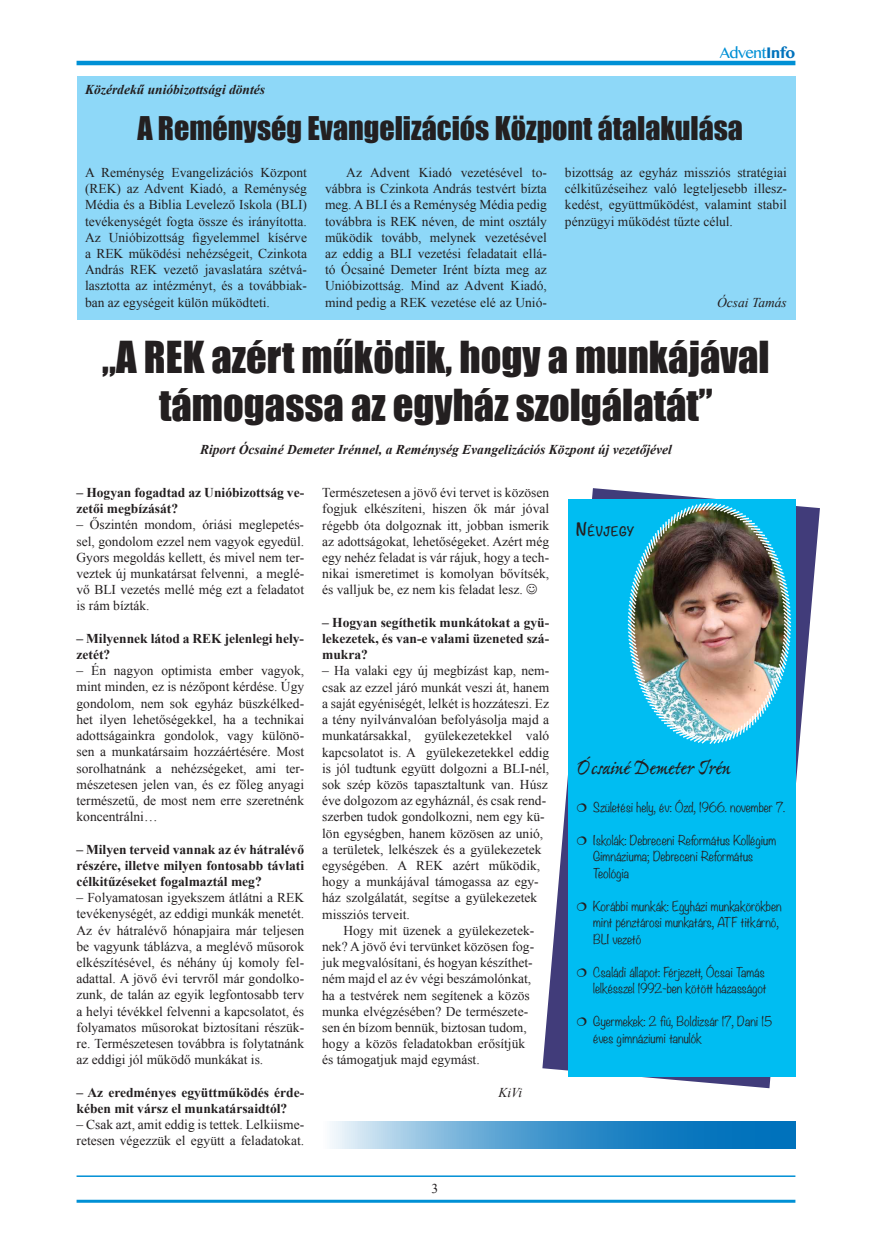
<style>
.page{position:relative;width:872px;height:1242px;background:#fff}
.page>*{position:absolute;margin:0;border:0;box-sizing:border-box;transform-origin:0 0}
.t1{font:40.5px/48.6px "Impact";color:#231f20;text-align:center}
.t2{font:30px "Impact";color:#231f20}
.t3{font:700 22.5px "Ex Ponto Pro";letter-spacing:-.01em;color:#231f20}
.t4{font:15px "Bangla MN";letter-spacing:-.03em;color:#0090d5}
.t5{font:13.5px/16.2px "Times New Roman";color:#231f20;text-align:justify}
.t6{font:700 13.5px/16.2px "Times New Roman";color:#231f20}
.t7{font:italic 700 13.5px "Times New Roman";color:#231f20}
.t8{font:italic 13.5px "Times New Roman";color:#231f20}
.t9{font:300 12px/16.5px "Noteworthy";color:#231f20}
.t10{font:700 11.55px "Noteworthy";color:#231f20}
.s1{font-weight:700;color:#0072bc}
.s2{font-size:16.5px}
</style>
<div class="page">
<hr style="left:77px;top:61px;width:718px;height:4px;background:#0090d5">
<hr style="left:77px;top:1175px;width:718px;height:2px;background:#0090d5">
<hr style="left:77px;top:1199px;width:718px;height:3px;background:#0090d5">
<div style="left:77px;top:77px;width:718px;height:243px;background:#8ed8f8"></div>
<svg style="left:542px;top:488px;width:278px;height:600px"></svg>
<div style="left:568px;top:498px;width:227px;height:578px;background:#00bdf2"></div>
<img style="left:627px;top:503px;width:165px;height:241px">
<svg style="left:330px;top:1121px;width:465px;height:27px;background:#4e9cd0"></svg>
<p class="t4" style="left:720px;top:43px;width:77px">Advent<span class="s1">Info</span></p>
<p class="t7" style="left:85px;top:80px;width:182px">Közérdekű unióbizottsági döntés</p>
<h2 class="t2" style="left:137px;top:105px;width:607px">A Reménység Evangelizációs Központ átalakulása</h2>
<p class="t5" style="left:85px;top:164px;width:223px">A Reménység Evangelizációs Központ (REK) az Advent Kiadó, a Reménység Média és a Biblia Levelező Iskola (BLI) tevékenységét fogta össze és irányította.<br>Az Unióbizottság figyelemmel kísérve a REK működési nehézségeit, Czinkota András REK vezető javaslatára szétvá&shy;lasztotta az intézményt, és a továbbiak&shy;ban az egységeit külön működteti.</p>
<p class="t5" style="left:325px;top:164px;width:223px;text-indent:21px">Az Advent Kiadó vezetésével to&shy;vábbra is Czinkota András testvért bízta meg. A BLI és a Reménység Média pedig továbbra is REK néven, de mint osztály működik tovább, melynek vezetésével az eddig a BLI vezetési feladatait ellá&shy;tó Ócsainé Demeter Irént bízta meg az Unióbizottság. Mind az Advent Kiadó, mind pedig a REK vezetése elé az Unió-</p>
<p class="t5" style="left:565px;top:164px;width:223px">bizottság az egyház missziós stratégiai célkitűzéseihez való legteljesebb illesz&shy;kedést, együttműködést, valamint stabil pénzügyi működést tűzte célul.</p>
<p class="t8" style="left:717px;top:293px;width:71px">Ócsai Tamás</p>
<h1 class="t1" style="left:102px;top:331px;width:669px">„A REK azért működik, hogy a munkájával támogassa az egyház szolgálatát”</h1>
<p class="t7" style="left:200px;top:439px;width:473px">Riport Ócsainé Demeter Irénnel, a Reménység Evangelizációs Központ új vezetőjével</p>
<p class="t6" style="left:77px;top:484px;width:229px">– Hogyan fogadtad az Unióbizottság ve&shy;zetői megbízását?</p>
<p class="t5" style="left:77px;top:516px;width:229px">– Őszintén mondom, óriási meglepetés&shy;sel, gondolom ezzel nem vagyok egyedül.<br>Gyors megoldás kellett, és mivel nem ter&shy;veztek új munkatársat felvenni, a meglé&shy;vő BLI vezetés mellé még ezt a feladatot is rám bízták.</p>
<p class="t6" style="left:77px;top:630px;width:229px">– Milyennek látod a REK jelenlegi hely&shy;zetét?</p>
<p class="t5" style="left:77px;top:662px;width:229px">– Én nagyon optimista ember vagyok, mint minden, ez is nézőpont kérdése. Úgy gondolom, nem sok egyház büszkélked&shy;het ilyen lehetőségekkel, ha a technikai adottságainkra gondolok, vagy különö&shy;sen a munkatársaim hozzáértésére. Most sorolhatnánk a nehézségeket, ami ter&shy;mészetesen jelen van, és ez főleg anyagi természetű, de most nem erre szeretnénk koncentrálni…</p>
<p class="t6" style="left:77px;top:840px;width:229px;text-align:justify">– Milyen terveid vannak az év hátralévő részére, illetve milyen fontosabb távlati célkitűzéseket fogalmaztál meg?</p>
<p class="t5" style="left:77px;top:889px;width:229px">– Folyamatosan igyekszem átlátni a REK tevékenységét, az eddigi munkák menetét.<br>Az év hátralévő hónapjaira már teljesen be vagyunk táblázva, a meglévő műsorok elkészítésével, és néhány új komoly fel&shy;adattal. A jövő évi tervről már gondolko&shy;zunk, de talán az egyik legfontosabb terv a helyi tévékkel felvenni a kapcsolatot, és folyamatos műsorokat biztosítani részük&shy;re. Természetesen továbbra is folytatnánk az eddigi jól működő munkákat is.</p>
<p class="t6" style="left:77px;top:1083px;width:229px">– Az eredményes együttműködés érde&shy;kében mit vársz el munkatársaidtól?</p>
<p class="t5" style="left:77px;top:1116px;width:229px">– Csak azt, amit eddig is tettek. Lelkiisme&shy;retesen végezzük el együtt a feladatokat.</p>
<p class="t5" style="left:322px;top:484px;width:228px">Természetesen a jövő évi tervet is közösen fogjuk elkészíteni, hiszen ők már jóval régebb óta dolgoznak itt, jobban ismerik az adottságokat, lehetőségeket. Azért még egy nehéz feladat is vár rájuk, hogy a tech&shy;nikai ismeretimet is komolyan bővítsék, és valljuk be, ez nem kis feladat lesz.</p>
<p class="t6" style="left:322px;top:614px;width:228px;text-align:justify">– Hogyan segíthetik munkátokat a gyü&shy;lekezetek, és van-e valami üzeneted szá&shy;mukra?</p>
<p class="t5" style="left:322px;top:662px;width:228px;text-align:left">– Ha valaki egy új megbízást kap, nem&shy;csak az ezzel járó munkát veszi át, hanem a saját egyéniségét, lelkét is hozzáteszi. Ez a tény nyilvánvalóan befolyásolja majd a munkatársakkal, gyülekezetekkel való kapcsolatot is. A gyülekezetekkel eddig is jól tudtunk együtt dolgozni a BLI-nél, sok szép közös tapasztaltunk van. Húsz éve dolgozom az egyháznál, és csak rend&shy;szerben tudok gondolkozni, nem egy kü&shy;lön egységben, hanem közösen az unió, a területek, lelkészek és a gyülekezetek egységében. A REK azért működik, hogy a munkájával támogassa az egy&shy;ház szolgálatát, segítse a gyülekezetek missziós terveit.</p>
<p class="t5" style="left:322px;top:922px;width:213px;text-align:left;text-indent:21px">Hogy mit üzenek a gyülekezetek&shy;nek? A jövő évi tervünket közösen fog&shy;juk megvalósítani, és hogyan készíthet&shy;ném majd el az év végi beszámolónkat, ha a testvérek nem segítenek a közös munka elvégzésében? De természete&shy;sen én bízom bennük, biztosan tudom, hogy a közös feladatokban erősítjük és támogatjuk majd egymást.</p>
<p class="t8" style="left:498px;top:1083px;width:25px">KiVi</p>
<p class="t5" style="left:431px;top:1180px;width:8px">3</p>
<p class="t10" style="left:576px;top:521px;width:60px"><span class="s2">N</span>évjegy</p>
<h3 class="t3" style="left:576px;top:753px;width:155px">Ócsainé Demeter Irén</h3>
<p class="t9" style="left:593px;top:798px;width:193px">Születési hely, év: Ózd, 1966. november 7.</p>
<p class="t9" style="left:593px;top:831px;width:184px">Iskolák: Debreceni Református Kollégium<br>Gimnáziuma; Debreceni Református<br>Teológia</p>
<p class="t9" style="left:593px;top:897px;width:190px">Korábbi munkák: Egyházi munkakörökben mint pénztárosi munkatárs, ATF titkárnő,<br>BLI vezető</p>
<p class="t9" style="left:593px;top:963px;width:175px">Családi állapot: Férjezett, Ócsai Tamás lelkésszel 1992-ben kötött házasságot</p>
<p class="t9" style="left:593px;top:1013px;width:180px">Gyermekek: 2 fiú, Boldizsár 17, Dani 15 éves gimnáziumi tanulók</p>
</div>
